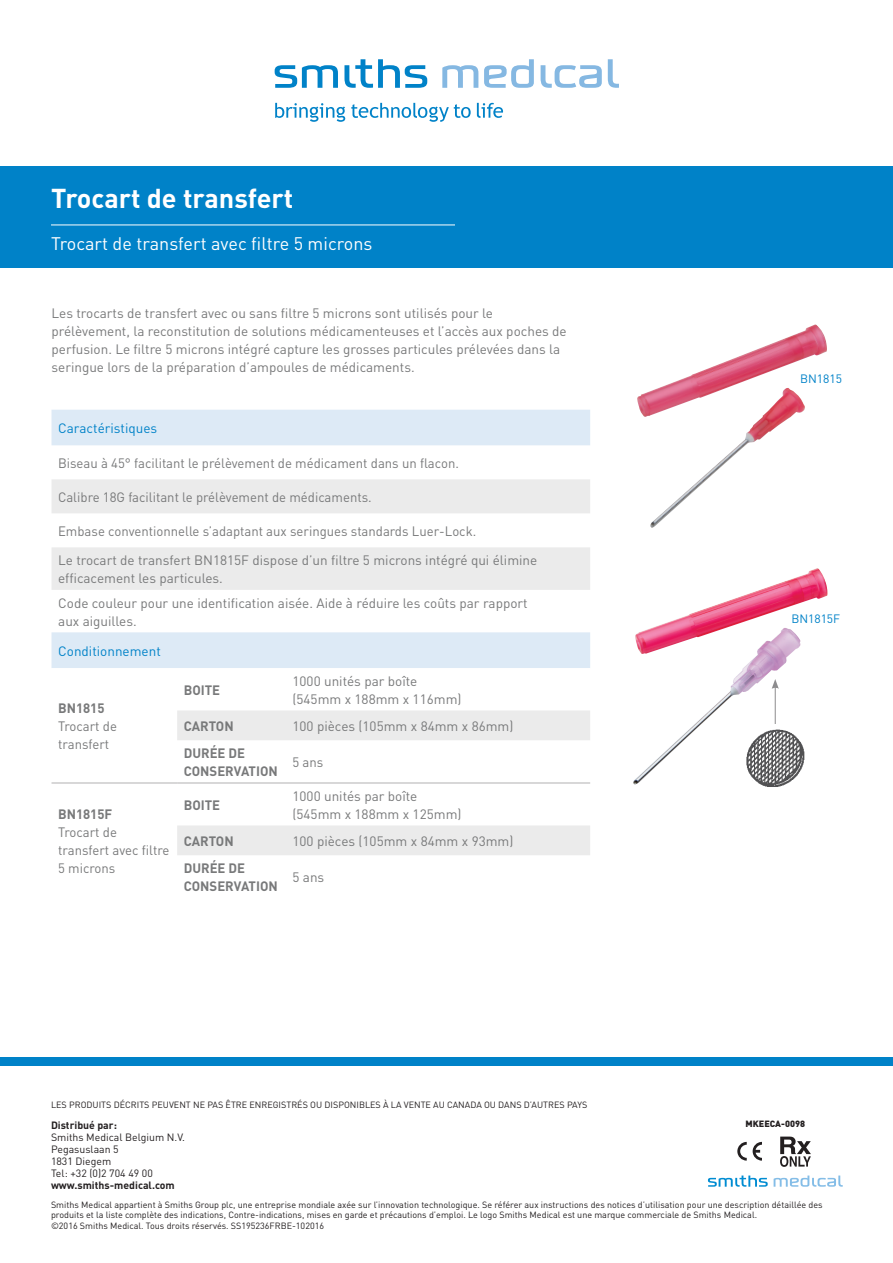
<style>
.page{position:relative;width:893px;height:1263px;background:#fff}
.page>*{position:absolute;margin:0;border:0;box-sizing:border-box;transform-origin:0 0}
.t1{font:700 27px "DIN";color:#fff}
.t2{font:18px "DIN";color:#fff}
.t3{font:13.5px/18px "DIN";color:#78797a}
.t4{font:700 13.5px/18px "DIN";color:#78797a}
.t5{font:13.5px "DIN";color:#0082c8}
.t6{font:12px "DIN";color:#0082c8}
.t7{font:10.5px/12px "DIN";color:#231f20}
.t8{font:700 10.5px "DIN";color:#231f20}
.t9{font:9px/10.5px "DIN";color:#231f20}
.t10{font:900 9px "DIN";color:#231f20}
</style>
<div class="page">
<div style="left:0;top:167px;width:893px;height:101px;background:#0082c8"></div>
<hr style="left:51px;top:225px;width:404px;height:1px;background:#fff">
<img style="left:637px;top:324px;width:190px;height:204px">
<div style="left:52px;top:410px;width:538px;height:36px;background:#ddeaf6"></div>
<svg style="left:52px;top:479px;width:538px;height:376px"></svg>
<hr style="left:52px;top:783px;width:125px;height:1px;background:#b1b0b1">
<hr style="left:177px;top:783px;width:109px;height:1px;background:#b1b0b1">
<hr style="left:286px;top:783px;width:304px;height:1px;background:#b1b0b1">
<img style="left:633px;top:568px;width:195px;height:217px">
<img style="left:743px;top:729px;width:64px;height:58px">
<hr style="left:775px;top:686px;width:1px;height:38px;background:#8d8c8e">
<svg style="left:772px;top:679px;width:7px;height:10px"></svg>
<div style="left:0;top:1057px;width:893px;height:8px;background:#0082c8"></div>
<svg style="left:708px;top:1175px;width:60px;height:12px"></svg>
<svg style="left:774px;top:1175px;width:69px;height:12px"></svg>
<svg style="left:737px;top:1142px;width:25px;height:19px"></svg>
<svg style="left:780px;top:1136px;width:31px;height:31px"></svg>
<svg style="left:275px;top:65px;width:63px;height:23px"></svg>
<svg style="left:344px;top:59px;width:83px;height:29px"></svg>
<svg style="left:442px;top:65px;width:36px;height:23px"></svg>
<svg style="left:608px;top:59px;width:11px;height:29px"></svg>
<svg style="left:484px;top:59px;width:50px;height:29px"></svg>
<svg style="left:541px;top:65px;width:61px;height:23px"></svg>
<svg style="left:275px;top:103px;width:70px;height:19px"></svg>
<svg style="left:351px;top:103px;width:120px;height:19px"></svg>
<svg style="left:477px;top:103px;width:26px;height:15px"></svg>
<h1 class="t1" style="left:51px;top:180px;width:244px">Trocart de transfert</h1>
<h2 class="t2" style="left:51px;top:232px;width:323px">Trocart de transfert avec filtre 5 microns</h2>
<p class="t3" style="left:52px;top:304px;width:517px">Les trocarts de transfert avec ou sans filtre 5 microns sont utilisés pour le prélèvement, la reconstitution de solutions médicamenteuses et l’accès aux poches de perfusion. Le filtre 5 microns intégré capture les grosses particules prélevées dans la seringue lors de la préparation d’ampoules de médicaments.</p>
<p class="t5" style="left:58px;top:420px;width:100px">Caractéristiques</p>
<p class="t3" style="left:58px;top:454px;width:402px">Biseau à 45° facilitant le prélèvement de médicament dans un flacon.</p>
<p class="t3" style="left:58px;top:488px;width:315px">Calibre 18G facilitant le prélèvement de médicaments.</p>
<p class="t3" style="left:58px;top:516px;width:481px;line-height:29.2px">Embase conventionnelle s’adaptant aux seringues standards Luer-Lock.<br>Le trocart de transfert BN1815F dispose d’un filtre 5 microns intégré qui élimine</p>
<p class="t3" style="left:58px;top:566px;width:471px;line-height:24.5px">efficacement les particules.<br>Code couleur pour une identification aisée. Aide à réduire les coûts par rapport</p>
<p class="t3" style="left:58px;top:611px;width:80px">aux aiguilles.</p>
<p class="t5" style="left:58px;top:642px;width:104px">Conditionnement</p>
<p class="t4" style="left:58px;top:699px;width:48px">BN1815</p>
<p class="t3" style="left:58px;top:717px;width:60px">Trocart de transfert</p>
<p class="t4" style="left:58px;top:805px;width:56px">BN1815F</p>
<p class="t3" style="left:58px;top:823px;width:113px">Trocart de transfert avec filtre<br>5 microns</p>
<p class="t4" style="left:184px;top:680px;width:38px">BOITE</p>
<p class="t3" style="left:292px;top:672px;width:171px">1000 unités par boîte (545mm x 188mm x 116mm)</p>
<p class="t4" style="left:184px;top:716px;width:51px">CARTON</p>
<p class="t3" style="left:292px;top:717px;width:222px">100 pièces (105mm x 84mm x 86mm)</p>
<p class="t4" style="left:184px;top:744px;width:96px">DURÉE DE<br>CONSERVATION</p>
<p class="t3" style="left:293px;top:753px;width:32px">5 ans</p>
<p class="t4" style="left:184px;top:795px;width:38px">BOITE</p>
<p class="t3" style="left:292px;top:787px;width:171px">1000 unités par boîte (545mm x 188mm x 125mm)</p>
<p class="t4" style="left:184px;top:831px;width:51px">CARTON</p>
<p class="t3" style="left:292px;top:832px;width:222px">100 pièces (105mm x 84mm x 93mm)</p>
<p class="t4" style="left:184px;top:859px;width:96px">DURÉE DE<br>CONSERVATION</p>
<p class="t3" style="left:292px;top:868px;width:33px">5 ans</p>
<p class="t6" style="left:800px;top:372px;width:43px">BN1815</p>
<p class="t6" style="left:791px;top:611px;width:50px">BN1815F</p>
<p class="t9" style="left:51px;top:1100px;width:538px">LES PRODUITS DÉCRITS PEUVENT NE PAS ÊTRE ENREGISTRÉS OU DISPONIBLES À LA VENTE AU CANADA OU DANS D’AUTRES PAYS</p>
<p class="t8" style="left:51px;top:1118px;width:67px">Distribué par:</p>
<p class="t7" style="left:51px;top:1131px;width:136px">Smiths Medical Belgium N.V.<br>Pegasuslaan 5<br>1831 Diegem<br>Tel: +32 (0)2 704 49 00</p>
<p class="t8" style="left:51px;top:1178px;width:125px">www.smiths-medical.com</p>
<p class="t9" style="left:51px;top:1199px;width:773px">Smiths Medical appartient à Smiths Group plc, une entreprise mondiale axée sur l’innovation technologique. Se référer aux instructions des notices d’utilisation pour une description détaillée des produits et la liste complète des indications, Contre-indications, mises en garde et précautions d’emploi. Le logo Smiths Medical est une marque commerciale de Smiths Medical.<br>©2016 Smiths Medical. Tous droits réservés. SS195236FRBE-102016</p>
<p class="t10" style="left:746px;top:1117px;width:61px">MKEECA-0098</p>
</div>
